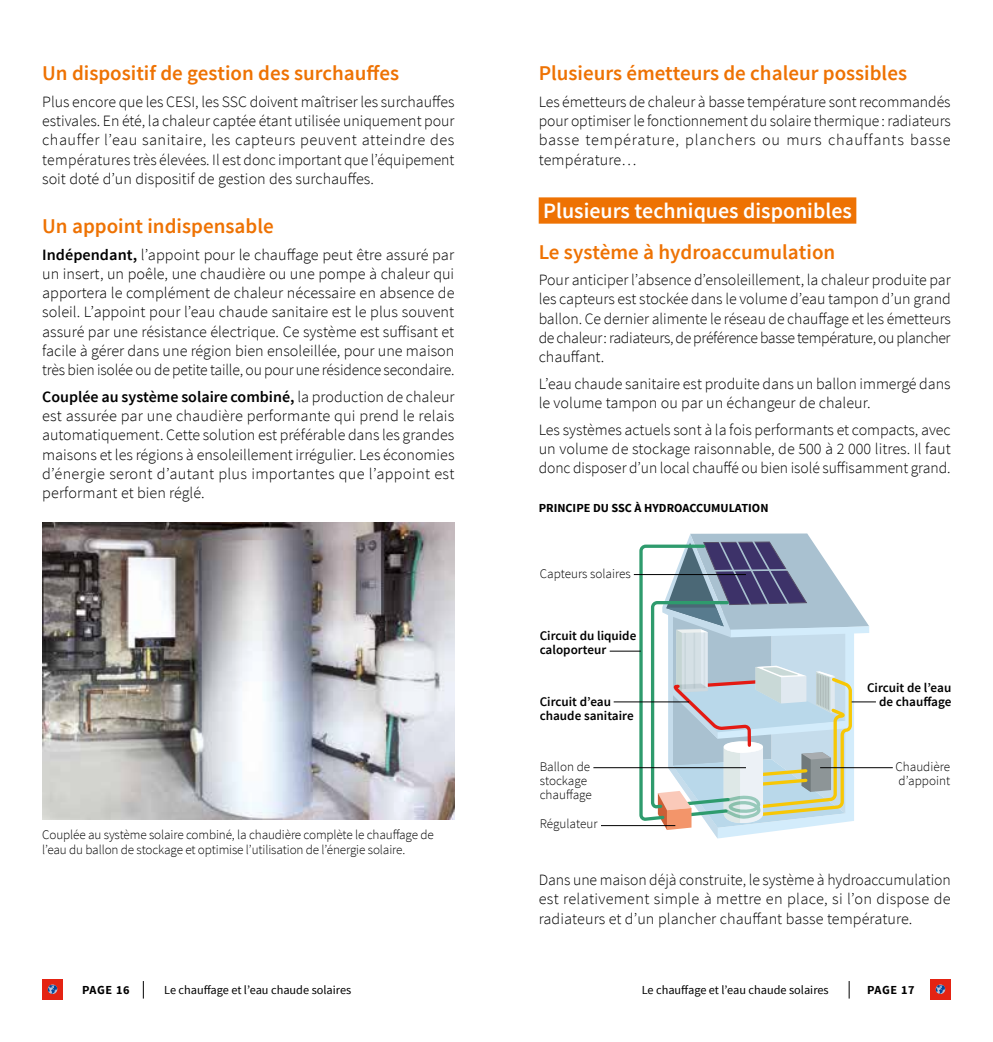
<style>
.page{position:relative;width:993px;height:1042px;background:#fff}
.page>*{position:absolute;margin:0;border:0;box-sizing:border-box;transform-origin:0 0}
.t1{font:600 21.88px "Source Sans Pro";color:#fff}
.t2{font:600 21px "Source Sans Pro";color:#ee7203}
.t3{font:300 15.75px/19.2px "Source Sans Pro";color:#000;text-align:justify}
.t4{font:300 13.12px/14px "Source Sans Pro";letter-spacing:-.01em;color:#000}
.t5{font:600 13.12px/14px "Source Sans Pro";color:#000}
.t6{font:12.25px "Source Sans Pro";color:#000}
.t7{font:700 12.25px "Source Sans Pro";color:#000}
.s1{font-weight:600}
</style>
<div class="page">
<svg style="left:143px;top:981px;width:1px;height:17px"></svg>
<div style="left:42px;top:979px;width:21px;height:21px;background:#e42313"></div>
<svg style="left:48px;top:984px;width:9px;height:10px"></svg>
<svg style="left:848px;top:981px;width:1px;height:17px"></svg>
<div style="left:929px;top:979px;width:21px;height:21px;background:#e42313"></div>
<svg style="left:935px;top:984px;width:9px;height:10px"></svg>
<div style="left:538px;top:197px;width:318px;height:27px;background:#ee7203"></div>
<hr style="left:600px;top:825px;width:75px;height:1px;background:#000">
<hr style="left:613px;top:701px;width:76px;height:1px;background:#000">
<hr style="left:609px;top:651px;width:31px;height:1px;background:#000">
<hr style="left:593px;top:767px;width:152px;height:1px;background:#000">
<hr style="left:633px;top:574px;width:112px;height:1px;background:#000">
<hr style="left:819px;top:767px;width:73px;height:1px;background:#000">
<svg style="left:637px;top:533px;width:238px;height:305px"></svg>
<img style="left:42px;top:522px;width:412px;height:297px">
<h2 class="t2" style="left:42px;top:60px;width:358px">Un dispositif de gestion des surchauffes</h2>
<p class="t3" style="left:42px;top:92px;width:414px">Plus encore que les CESI, les SSC doivent maîtriser les surchauffes estivales. En été, la chaleur captée étant utilisée uniquement pour chauffer l’eau sanitaire, les capteurs peuvent atteindre des températures très élevées. Il est donc important que l’équipement soit doté d’un dispositif de gestion des surchauffes.</p>
<h2 class="t2" style="left:42px;top:213px;width:233px">Un appoint indispensable</h2>
<p class="t3" style="left:42px;top:245px;width:414px"><span class="s1">Indépendant,</span> l’appoint pour le chauffage peut être assuré par un insert, un poêle, une chaudière ou une pompe à chaleur qui apportera le complément de chaleur nécessaire en absence de soleil. L’appoint pour l’eau chaude sanitaire est le plus souvent assuré par une résistance électrique. Ce système est suffisant et facile à gérer dans une région bien ensoleillée, pour une maison très bien isolée ou de petite taille, ou pour une résidence secondaire.</p>
<p class="t3" style="left:42px;top:387px;width:414px"><span class="s1">Couplée au système solaire combiné,</span> la production de chaleur est assurée par une chaudière performante qui prend le relais automatiquement. Cette solution est préférable dans les grandes maisons et les régions à ensoleillement irrégulier. Les économies d’énergie seront d’autant plus importantes que l’appoint est performant et bien réglé.</p>
<p class="t4" style="left:42px;top:827px;width:393px;line-height:14.9px">Couplée au système solaire combiné, la chaudière complète le chauffage de l’eau du ballon de stockage et optimise l’utilisation de l’énergie solaire.</p>
<h2 class="t2" style="left:538px;top:60px;width:370px">Plusieurs émetteurs de chaleur possibles</h2>
<p class="t3" style="left:538px;top:92px;width:413px">Les émetteurs de chaleur à basse température sont recommandés pour optimiser le fonctionnement du solaire thermique : radiateurs basse température, planchers ou murs chauffants basse température…</p>
<h1 class="t1" style="left:543px;top:196px;width:310px">Plusieurs techniques disponibles</h1>
<h2 class="t2" style="left:538px;top:238px;width:298px">Le système à hydroaccumulation</h2>
<p class="t3" style="left:538px;top:270px;width:413px">Pour anticiper l’absence d’ensoleillement, la chaleur produite par les capteurs est stockée dans le volume d’eau tampon d’un grand ballon. Ce dernier alimente le réseau de chauffage et les émetteurs de chaleur: radiateurs, de préférence basse température, ou plancher chauffant.</p>
<p class="t3" style="left:538px;top:374px;width:413px">L’eau chaude sanitaire est produite dans un ballon immergé dans le volume tampon ou par un échangeur de chaleur.</p>
<p class="t3" style="left:538px;top:420px;width:413px">Les systèmes actuels sont à la fois performants et compacts, avec un volume de stockage raisonnable, de 500 à 2 000 litres. Il faut donc disposer d’un local chauffé ou bien isolé suffisamment grand.</p>
<p class="t7" style="left:538px;top:500px;width:231px">PRINCIPE DU SSC À HYDROACCUMULATION</p>
<p class="t4" style="left:539px;top:567px;width:92px">Capteurs solaires</p>
<p class="t5" style="left:539px;top:629px;width:98px">Circuit du liquide caloporteur</p>
<p class="t5" style="left:539px;top:694px;width:95px">Circuit d’eau chaude sanitaire</p>
<p class="t5" style="left:866px;top:681px;width:86px;text-align:right">Circuit de l’eau de chauffage</p>
<p class="t4" style="left:539px;top:759px;width:54px">Ballon de stockage chauffage</p>
<p class="t4" style="left:895px;top:759px;width:56px">Chaudière d’appoint</p>
<p class="t4" style="left:539px;top:817px;width:59px">Régulateur</p>
<p class="t3" style="left:538px;top:870px;width:413px">Dans une maison déjà construite, le système à hydroaccumulation est relativement simple à mettre en place, si l’on dispose de radiateurs et d’un plancher chauffant basse température.</p>
<p class="t7" style="left:82px;top:981px;width:49px">PAGE 16</p>
<p class="t6" style="left:164px;top:982px;width:188px">Le chauffage et l’eau chaude solaires</p>
<p class="t6" style="left:641px;top:982px;width:188px">Le chauffage et l’eau chaude solaires</p>
<p class="t7" style="left:866px;top:981px;width:49px">PAGE 17</p>
</div>
